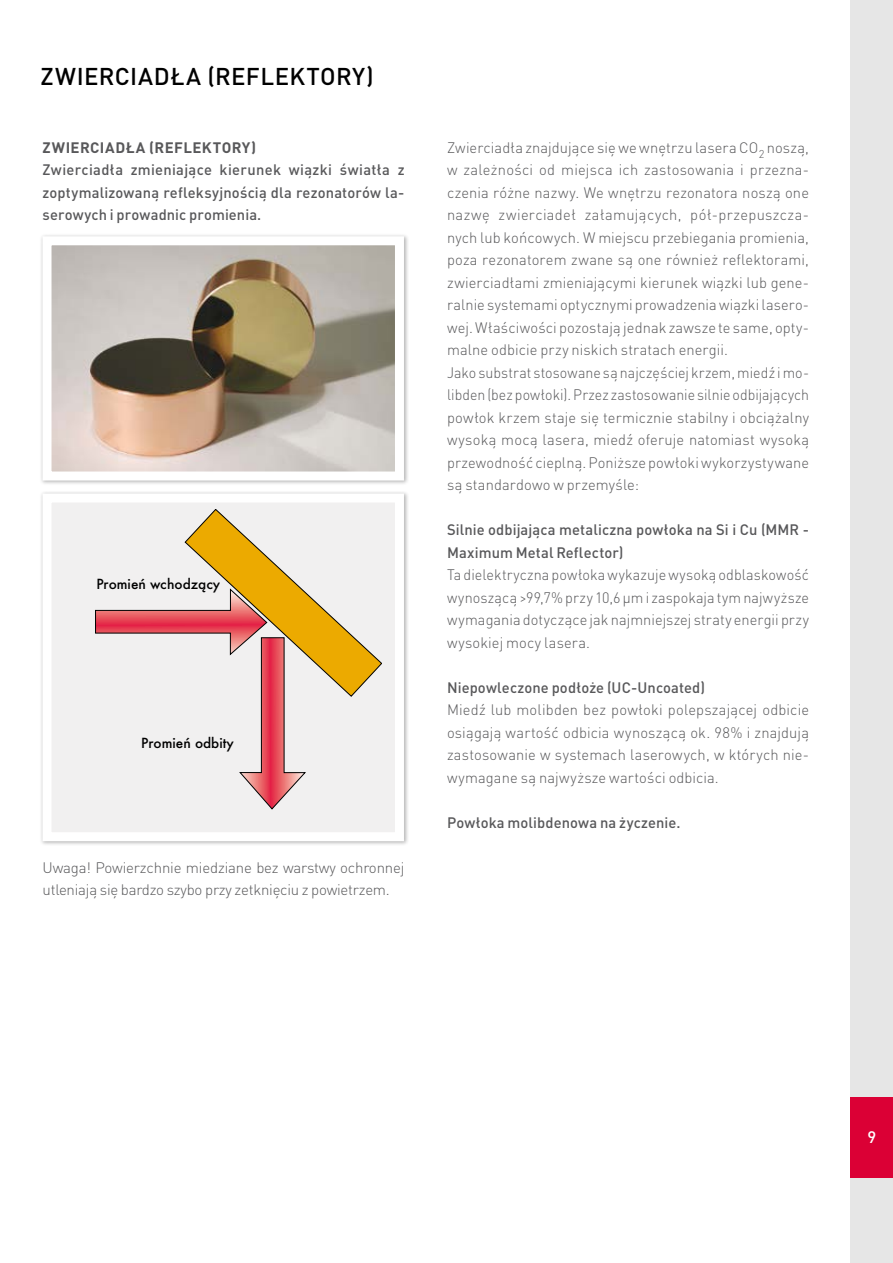
<style>
.page{position:relative;width:893px;height:1263px;background:#fff}
.page>*{position:absolute;margin:0;border:0;box-sizing:border-box;transform-origin:0 0}
.t1{font:500 24px "DIN Pro";letter-spacing:.02em;color:#000}
.t2{font:500 16.5px "DIN Pro";color:#fff}
.t3{font:300 15px/22.5px "DIN Pro";letter-spacing:.01em;color:#58585a}
.t4{font:500 15px/22.5px "DIN Pro";letter-spacing:.01em;color:#58585a;text-align:justify}
.t5{font:300 15px/22.5px "DIN Pro";letter-spacing:.01em;color:#58585a;text-align:justify;scale:.96 1}
.t6{font:300 15px/22.5px "DIN Pro";letter-spacing:-.015em;color:#58585a}
.t7{font:700 15px "DIN Pro";letter-spacing:.03em;color:#58585a}
.t8{font:500 13.5px "Futura";color:#000}
</style>
<div class="page">
<div style="left:850px;top:0;width:43px;height:1263px;background:#e6e6e6"></div>
<div style="left:850px;top:1098px;width:43px;height:80px;background:#db0035"></div>
<div style="left:40px;top:233px;width:369px;height:253px;background:#000;opacity:.3"></div>
<img style="left:53px;top:246px;width:341px;height:224px">
<div style="left:43px;top:236px;width:361px;height:244px;border:9px solid #fff"></div>
<div style="left:40px;top:491px;width:369px;height:355px;background:#000;opacity:.3"></div>
<div style="left:47px;top:498px;width:352px;height:339px;background:#f1f0f0"></div>
<svg style="left:95px;top:509px;width:287px;height:300px"></svg>
<div style="left:43px;top:493px;width:361px;height:348px;border:9px solid #fff"></div>
<h1 class="t1" style="left:41px;top:60px;width:335px">ZWIERCIADŁA (REFLEKTORY)</h1>
<p class="t7" style="left:43px;top:137px;width:215px">ZWIERCIADŁA (REFLEKTORY)</p>
<p class="t4" style="left:43px;top:158px;width:364px">Zwierciadła zmieniające kierunek wiązki światła z zoptymalizowaną refleksyjnością dla rezonatorów la&shy;serowych i prowadnic promienia.</p>
<p class="t8" style="left:96px;top:575px;width:125px">Promień wchodzący</p>
<p class="t8" style="left:141px;top:733px;width:94px">Promień odbity</p>
<p class="t6" style="left:43px;top:855px;width:363px">Uwaga! Powierzchnie miedziane bez warstwy ochronnej utleniają się bardzo szybo przy zetknięciu z powietrzem.</p>
<p class="t3" style="left:447px;top:135px;width:364px">Zwierciadła znajdujące się we wnętrzu lasera CO<sub>2</sub> noszą, w zależności od miejsca ich zastosowania i przezna&shy;czenia różne nazwy. We wnętrzu rezonatora noszą one nazwę zwierciadeł załamujących, pół-przepuszcza&shy;nych lub końcowych. W miejscu przebiegania promienia, poza rezonatorem zwane są one również reflektorami, zwierciadłami zmieniającymi kierunek wiązki lub gene&shy;ralnie systemami optycznymi prowadzenia wiązki lasero&shy;wej. Właściwości pozostają jednak zawsze te same, opty&shy;malne odbicie przy niskich stratach energii.<br>Jako substrat stosowane są najczęściej krzem, miedź i mo&shy;libden (bez powłoki). Przez zastosowanie silnie odbijających powłok krzem staje się termicznie stabilny i obciążalny wysoką mocą lasera, miedź oferuje natomiast wysoką przewodność cieplną. Poniższe powłoki wykorzystywane są standardowo w przemyśle:</p>
<p class="t4" style="left:447px;top:518px;width:363px">Silnie odbijająca metaliczna powłoka na Si i Cu (MMR -<br>Maximum Metal Reflector)</p>
<p class="t5" style="left:447px;top:563px;width:379px">Ta dielektryczna powłoka wykazuje wysoką odblaskowość wynoszącą &gt;99,7% przy 10,6 µm i zaspokaja tym najwyższe wymagania dotyczące jak najmniejszej straty energii przy wysokiej mocy lasera.</p>
<p class="t4" style="left:447px;top:675px;width:259px">Niepowleczone podłoże (UC-Uncoated)</p>
<p class="t3" style="left:447px;top:698px;width:364px;text-align:justify">Miedź lub molibden bez powłoki polepszającej odbicie osiągają wartość odbicia wynoszącą ok. 98% i znajdują zastosowanie w systemach laserowych, w których nie&shy;wymagane są najwyższe wartości odbicia.</p>
<p class="t4" style="left:447px;top:810px;width:235px">Powłoka molibdenowa na życzenie.</p>
<p class="t2" style="left:867px;top:1125px;width:10px">9</p>
</div>
